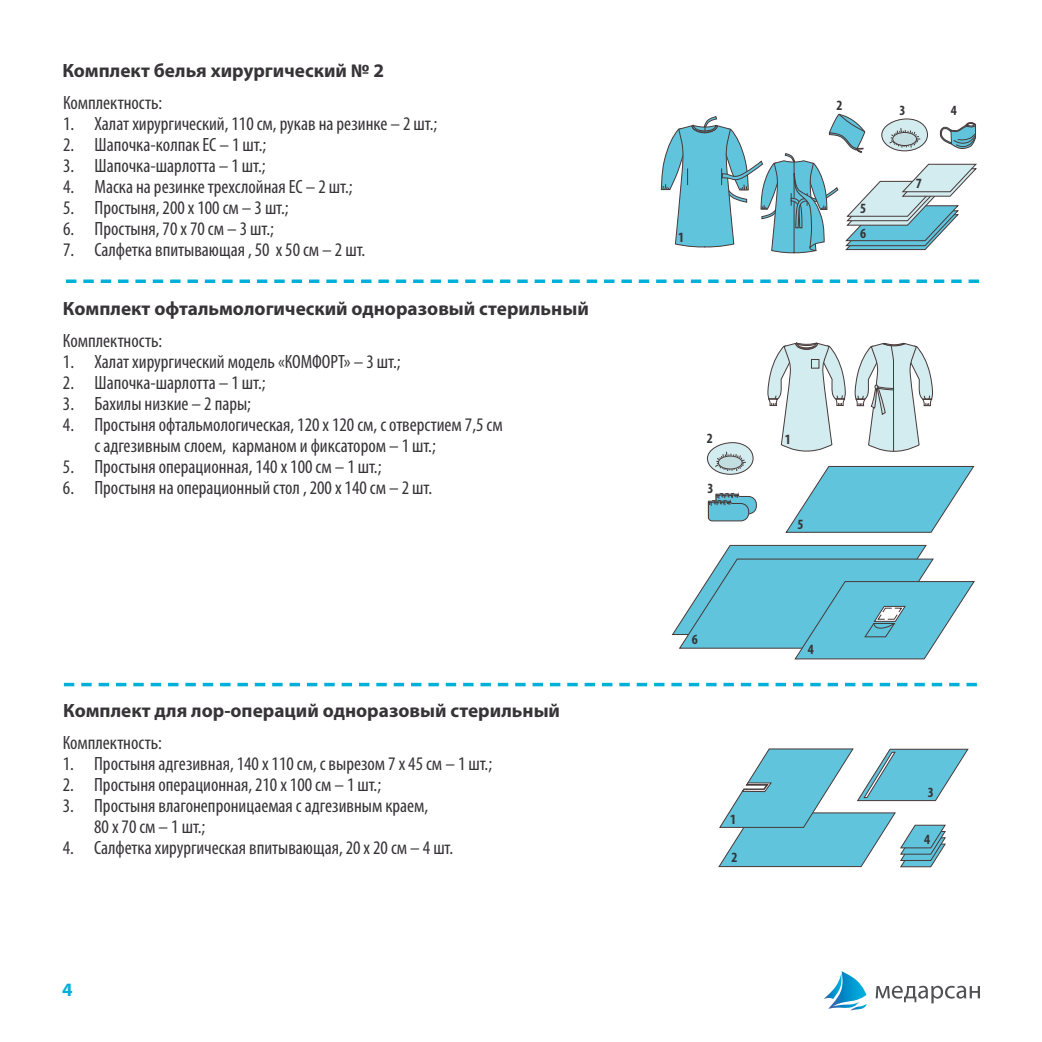
<style>
.page{position:relative;width:1042px;height:1042px;background:#fff}
.page>*{position:absolute;margin:0;border:0;box-sizing:border-box;transform-origin:0 0}
.t1{font:condensed 19.25px/21px "Myriad Pro";color:#373437}
.t2{font:700 19.25px "Myriad Pro";color:#373437}
.t3{font:700 18.9px "Myriad Pro";color:#00b0d8}
.t4{font:700 condensed 14.17px/24px "Myriad Pro";color:#373437}
</style>
<div class="page">
<svg style="left:823px;top:971px;width:44px;height:39px"></svg>
<svg style="left:875px;top:986px;width:105px;height:17px"></svg>
<svg style="left:66px;top:279px;width:913px;height:4px"></svg>
<svg style="left:64px;top:683px;width:913px;height:3px"></svg>
<svg style="left:660px;top:113px;width:317px;height:141px"></svg>
<svg style="left:785px;top:466px;width:190px;height:67px"></svg>
<svg style="left:707px;top:493px;width:50px;height:29px"></svg>
<svg style="left:768px;top:342px;width:164px;height:110px"></svg>
<svg style="left:671px;top:544px;width:304px;height:116px"></svg>
<svg style="left:706px;top:442px;width:48px;height:33px"></svg>
<svg style="left:718px;top:748px;width:251px;height:120px"></svg>
<p class="t2" style="left:62px;top:58px;width:323px">Комплект белья хирургический № 2</p>
<p class="t1" style="left:63px;top:92px;width:101px">Комплектность:</p>
<p class="t1" style="left:63px;top:113px;width:376px">1. Халат хирургический, 110 см, рукав на резинке – 2 шт.;</p>
<p class="t1" style="left:63px;top:134px;width:205px">2. Шапочка-колпак ЕС – 1 шт.;</p>
<p class="t1" style="left:63px;top:155px;width:204px">3. Шапочка-шарлотта – 1 шт.;</p>
<p class="t1" style="left:63px;top:176px;width:291px">4. Маска на резинке трехслойная ЕС – 2 шт.;</p>
<p class="t1" style="left:63px;top:197px;width:227px">5. Простыня, 200 x 100 см – 3 шт.;</p>
<p class="t1" style="left:63px;top:218px;width:212px">6. Простыня, 70 x 70 см – 3 шт.;</p>
<p class="t1" style="left:63px;top:239px;width:304px">7. Салфетка впитывающая , 50 x 50 см – 2 шт.</p>
<p class="t2" style="left:63px;top:296px;width:527px">Комплект офтальмологический одноразовый стерильный</p>
<p class="t1" style="left:63px;top:329px;width:101px">Комплектность:</p>
<p class="t1" style="left:63px;top:350px;width:339px">1. Халат хирургический модель «КОМФОРТ» – 3 шт.;</p>
<p class="t1" style="left:63px;top:371px;width:204px">2. Шапочка-шарлотта – 1 шт.;</p>
<p class="t1" style="left:63px;top:392px;width:189px">3. Бахилы низкие – 2 пары;</p>
<p class="t1" style="left:94px;top:413px;width:410px;text-indent:-31px">4. Простыня офтальмологическая, 120 х 120 см, с отверстием 7,5 см с адгезивным слоем, карманом и фиксатором – 1 шт.;</p>
<p class="t1" style="left:63px;top:455px;width:320px">5. Простыня операционная, 140 х 100 см – 1 шт.;</p>
<p class="t1" style="left:63px;top:476px;width:371px">6. Простыня на операционный стол , 200 х 140 см – 2 шт.</p>
<p class="t2" style="left:63px;top:698px;width:498px">Комплект для лор-операций одноразовый стерильный</p>
<p class="t1" style="left:63px;top:731px;width:101px">Комплектность:</p>
<p class="t1" style="left:63px;top:752px;width:431px">1. Простыня адгезивная, 140 x 110 см, с вырезом 7 x 45 см – 1 шт.;</p>
<p class="t1" style="left:63px;top:773px;width:320px">2. Простыня операционная, 210 х 100 см – 1 шт.;</p>
<p class="t1" style="left:94px;top:794px;width:336px;text-indent:-31px">3. Простыня влагонепроницаемая с адгезивным краем,<br>80 x 70 см – 1 шт.;</p>
<p class="t1" style="left:63px;top:836px;width:392px">4. Салфетка хирургическая впитывающая, 20 х 20 см – 4 шт.</p>
<p class="t3" style="left:62px;top:977px;width:12px">4</p>
<p class="t4" style="left:678px;top:225px;width:8px">1</p>
<p class="t4" style="left:836px;top:93px;width:8px">2</p>
<p class="t4" style="left:860px;top:196px;width:8px">5<br>6</p>
<p class="t4" style="left:899px;top:98px;width:8px">3</p>
<p class="t4" style="left:916px;top:171px;width:8px">7</p>
<p class="t4" style="left:950px;top:98px;width:8px">4</p>
<p class="t4" style="left:707px;top:425px;width:8px">2</p>
<p class="t4" style="left:707px;top:476px;width:8px">3</p>
<p class="t4" style="left:692px;top:626px;width:8px">6</p>
<p class="t4" style="left:785px;top:427px;width:8px">1</p>
<p class="t4" style="left:797px;top:512px;width:8px">5</p>
<p class="t4" style="left:808px;top:637px;width:8px">4</p>
<p class="t4" style="left:730px;top:806px;width:8px">1</p>
<p class="t4" style="left:731px;top:844px;width:8px">2</p>
<p class="t4" style="left:928px;top:780px;width:8px">3</p>
<p class="t4" style="left:924px;top:827px;width:8px">4</p>
</div>
